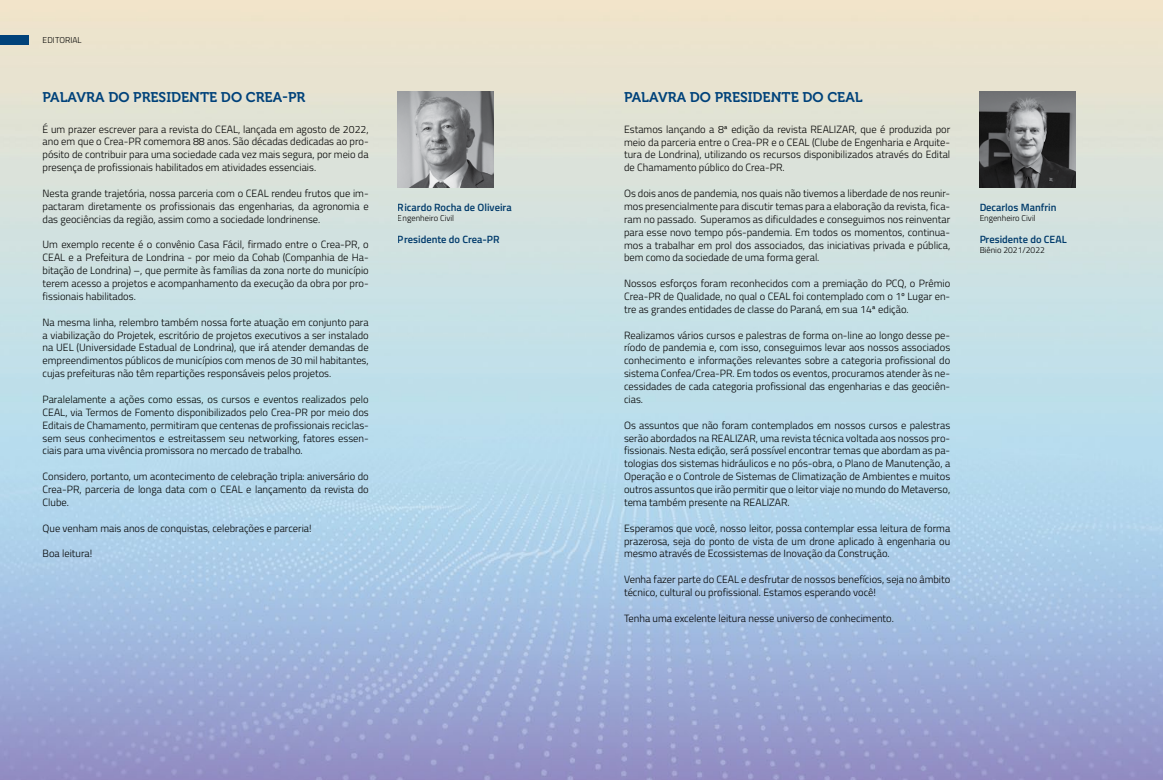
<style>
.page{position:relative;width:1163px;height:780px;background:#fff}
.page>*{position:absolute;margin:0;border:0;box-sizing:border-box;transform-origin:0 0}
.t1{font:14px "Museo 700";color:#00427a}
.t2{font:300 10.5px/12.9px "Titillium Web";color:#000;text-align:justify}
.t3{font:600 10.5px "Titillium Web";color:#00427a}
.t4{font:300 8.5px "Titillium Web";color:#000}
</style>
<div class="page">
<img style="left:0;top:0;width:1162px;height:780px">
<div style="left:0;top:35px;width:28px;height:9px;background:#00427a"></div>
<img style="left:398px;top:92px;width:95px;height:95px">
<img style="left:979px;top:92px;width:95px;height:95px">
<p class="t4" style="left:43px;top:33px;width:41px">EDITORIAL</p>
<h1 class="t1" style="left:43px;top:89px;width:264px">PALAVRA DO PRESIDENTE DO CREA-PR</h1>
<h1 class="t1" style="left:624px;top:89px;width:240px">PALAVRA DO PRESIDENTE DO CEAL</h1>
<p class="t2" style="left:43px;top:122px;width:328px">É um prazer escrever para a revista do CEAL, lançada em agosto de 2022, ano em que o Crea-PR comemora 88 anos. São décadas dedicadas ao pro&shy;pósito de contribuir para uma sociedade cada vez mais segura, por meio da presença de profissionais habilitados em atividades essenciais.</p>
<p class="t2" style="left:43px;top:186px;width:327px">Nesta grande trajetória, nossa parceria com o CEAL rendeu frutos que im&shy;pactaram diretamente os profissionais das engenharias, da agronomia e das geociências da região, assim como a sociedade londrinense.</p>
<p class="t2" style="left:43px;top:238px;width:328px">Um exemplo recente é o convênio Casa Fácil, firmado entre o Crea-PR, o CEAL e a Prefeitura de Londrina - por meio da Cohab (Companhia de Ha&shy;bitação de Londrina) –, que permite às famílias da zona norte do município terem acesso a projetos e acompanhamento da execução da obra por pro&shy;fissionais habilitados.</p>
<p class="t2" style="left:43px;top:315px;width:328px">Na mesma linha, relembro também nossa forte atuação em conjunto para a viabilização do Projetek, escritório de projetos executivos a ser instalado na UEL (Universidade Estadual de Londrina), que irá atender demandas de empreendimentos públicos de municípios com menos de 30 mil habitantes, cujas prefeituras não têm repartições responsáveis pelos projetos.</p>
<p class="t2" style="left:43px;top:392px;width:328px">Paralelamente a ações como essas, os cursos e eventos realizados pelo CEAL, via Termos de Fomento disponibilizados pelo Crea-PR por meio dos Editais de Chamamento, permitiram que centenas de profissionais reciclas&shy;sem seus conhecimentos e estreitassem seu networking, fatores essen&shy;ciais para uma vivência promissora no mercado de trabalho.</p>
<p class="t2" style="left:43px;top:469px;width:327px">Considero, portanto, um acontecimento de celebração tripla: aniversário do Crea-PR, parceria de longa data com o CEAL e lançamento da revista do Clube.</p>
<p class="t2" style="left:43px;top:521px;width:270px">Que venham mais anos de conquistas, celebrações e parceria!</p>
<p class="t2" style="left:43px;top:546px;width:51px">Boa leitura!</p>
<p class="t3" style="left:398px;top:199px;width:115px">Ricardo Rocha de Oliveira</p>
<p class="t4" style="left:398px;top:212px;width:58px">Engenheiro Civil</p>
<p class="t3" style="left:398px;top:232px;width:103px">Presidente do Crea-PR</p>
<p class="t2" style="left:624px;top:122px;width:327px">Estamos lançando a 8ª edição da revista REALIZAR, que é produzida por meio da parceria entre o Crea-PR e o CEAL (Clube de Engenharia e Arquite&shy;tura de Londrina), utilizando os recursos disponibilizados através do Edital de Chamamento público do Crea-PR.</p>
<p class="t2" style="left:624px;top:186px;width:328px">Os dois anos de pandemia, nos quais não tivemos a liberdade de nos reunir&shy;mos presencialmente para discutir temas para a elaboração da revista, fica&shy;ram no passado. Superamos as dificuldades e conseguimos nos reinventar para esse novo tempo pós-pandemia. Em todos os momentos, continua&shy;mos a trabalhar em prol dos associados, das iniciativas privada e pública, bem como da sociedade de uma forma geral.</p>
<p class="t2" style="left:624px;top:276px;width:328px">Nossos esforços foram reconhecidos com a premiação do PCQ, o Prêmio Crea-PR de Qualidade, no qual o CEAL foi contemplado com o 1º Lugar en&shy;tre as grandes entidades de classe do Paraná, em sua 14ª edição.</p>
<p class="t2" style="left:624px;top:328px;width:328px">Realizamos vários cursos e palestras de forma on-line ao longo desse pe&shy;ríodo de pandemia e, com isso, conseguimos levar aos nossos associados conhecimento e informações relevantes sobre a categoria profissional do sistema Confea/Crea-PR. Em todos os eventos, procuramos atender às ne&shy;cessidades de cada categoria profissional das engenharias e das geociên&shy;cias.</p>
<p class="t2" style="left:624px;top:418px;width:328px">Os assuntos que não foram contemplados em nossos cursos e palestras serão abordados na REALIZAR, uma revista técnica voltada aos nossos pro&shy;fissionais. Nesta edição, será possível encontrar temas que abordam as pa&shy;tologias dos sistemas hidráulicos e no pós-obra, o Plano de Manutenção, a Operação e o Controle de Sistemas de Climatização de Ambientes e muitos outros assuntos que irão permitir que o leitor viaje no mundo do Metaverso, tema também presente na REALIZAR.</p>
<p class="t2" style="left:624px;top:521px;width:328px">Esperamos que você, nosso leitor, possa contemplar essa leitura de forma prazerosa, seja do ponto de vista de um drone aplicado à engenharia ou mesmo através de Ecossistemas de Inovação da Construção.</p>
<p class="t2" style="left:624px;top:572px;width:328px">Venha fazer parte do CEAL e desfrutar de nossos benefícios, seja no âmbito técnico, cultural ou profissional. Estamos esperando você!</p>
<p class="t2" style="left:624px;top:611px;width:271px">Tenha uma excelente leitura nesse universo de conhecimento.</p>
<p class="t3" style="left:979px;top:199px;width:78px">Decarlos Manfrin</p>
<p class="t4" style="left:979px;top:212px;width:58px">Engenheiro Civil</p>
<p class="t3" style="left:979px;top:232px;width:89px">Presidente do CEAL</p>
<p class="t4" style="left:979px;top:244px;width:67px">Biênio 2021/2022</p>
</div>
